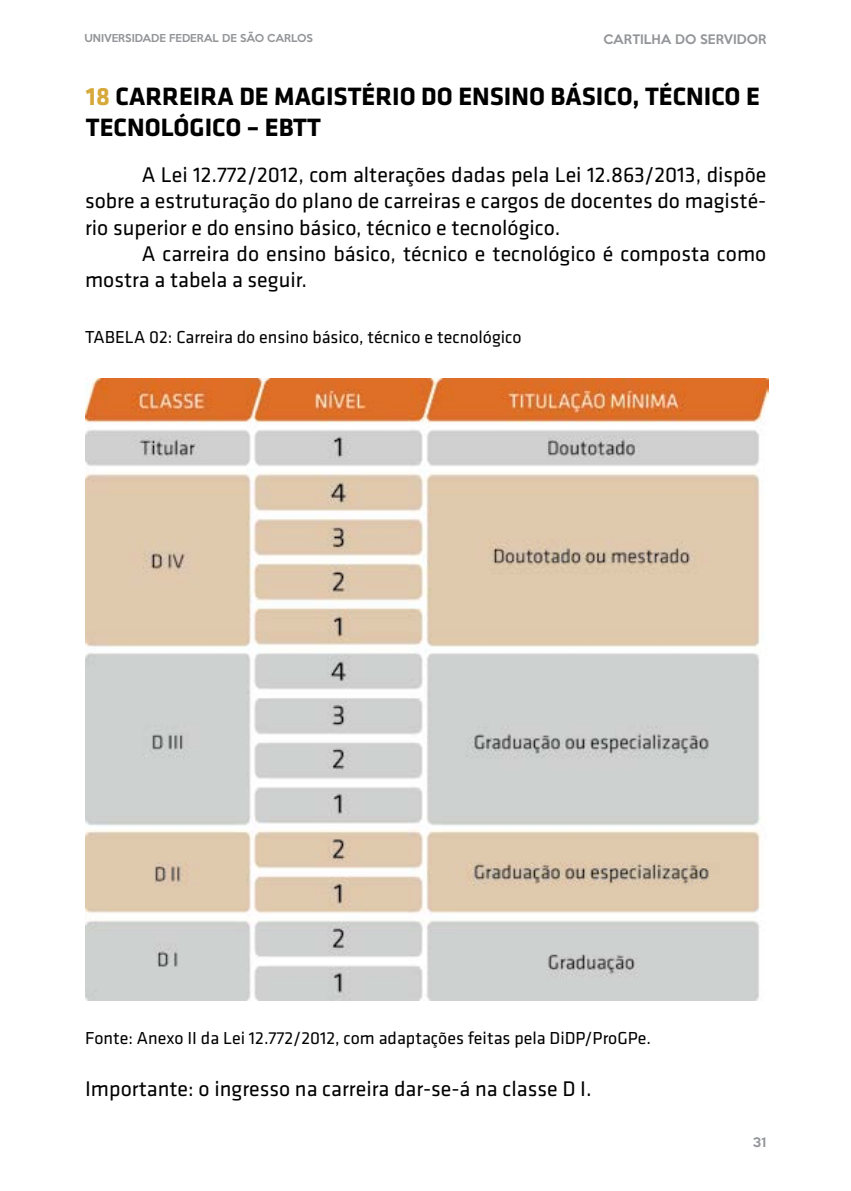
<style>
.page{position:relative;width:851px;height:1191px;background:#fff}
.page>*{position:absolute;margin:0;border:0;box-sizing:border-box;transform-origin:0 0}
.t1{font:700 26px/31.2px "Klavika";color:#000}
.t2{font:22px/26.4px "Klavika";color:#000;text-align:justify}
.t3{font:18px "Klavika";color:#000}
.t4{font:500 12px "Keep Calm";color:#939598}
.t5{font:500 10px "Keep Calm";color:#939598}
.s1{color:#d7a93b}
</style>
<div class="page">
<img style="left:86px;top:378px;width:681px;height:622px">
<p class="t5" style="left:84px;top:29px;width:230px">UNIVERSIDADE FEDERAL DE SÃO CARLOS</p>
<p class="t4" style="left:603px;top:28px;width:164px">CARTILHA DO SERVIDOR</p>
<p class="t1" style="left:86px;top:81px;width:675px"><span class="s1">18</span> CARREIRA DE MAGISTÉRIO DO ENSINO BÁSICO, TÉCNICO E<br>TECNOLÓGICO – EBTT</p>
<p class="t2" style="left:85px;top:162px;width:682px;text-indent:57px">A Lei 12.772/2012, com alterações dadas pela Lei 12.863/2013, dispõe sobre a estruturação do plano de carreiras e cargos de docentes do magisté&shy;rio superior e do ensino básico, técnico e tecnológico.</p>
<p class="t2" style="left:85px;top:241px;width:682px;text-indent:57px">A carreira do ensino básico, técnico e tecnológico é composta como mostra a tabela a seguir.</p>
<p class="t3" style="left:85px;top:328px;width:438px">TABELA 02: Carreira do ensino básico, técnico e tecnológico</p>
<p class="t3" style="left:85px;top:1028px;width:567px">Fonte: Anexo II da Lei 12.772/2012, com adaptações feitas pela DiDP/ProGPe.</p>
<p class="t2" style="left:85px;top:1076px;width:508px">Importante: o ingresso na carreira dar-se-á na classe D I.</p>
<p class="t4" style="left:752px;top:1131px;width:15px">31</p>
</div>
